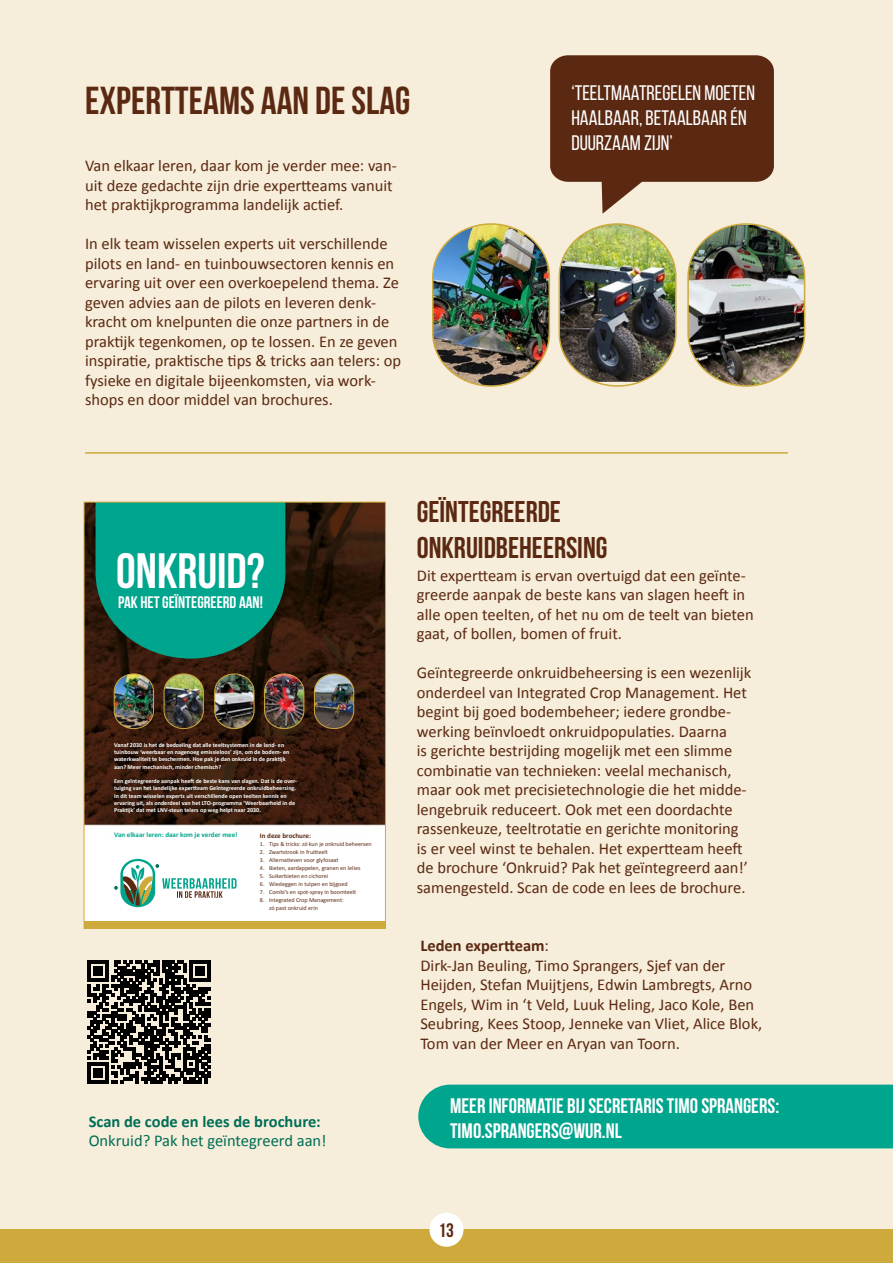
<style>
.page{position:relative;width:893px;height:1263px;background:#fff}
.page>*{position:absolute;margin:0;border:0;box-sizing:border-box;transform-origin:0 0}
.t1{font:700 49.65px "Bebas Neue";color:#fff}
.t2{font:700 39px "Bebas Neue";color:#5b2912}
.t3{font:700 30px/36px "Bebas Neue";color:#5b2912}
.t4{font:700 21px/25.2px "Bebas Neue";color:#fff}
.t5{font:21px/25.2px "Bebas Neue";color:#fff}
.t6{font:700 19.5px "Bebas Neue";color:#5b2912}
.t7{font:700 16.65px "Bebas Neue";color:#fff}
.Basistekst{font:16.5px/19.5px "Calibri";color:#5b2912}
.Basistekst-2{font:16.5px "Calibri";color:#006e56}
.Basistekst-3{font:700 16.5px "Calibri";color:#006e56}
.Basistekst-4{font:700 16.5px "Calibri";color:#5b2912}
.t8{font:700 7.05px "Calibri";color:#00a58d}
.t9{font:700 7.05px "Calibri";color:#5b2912}
.t10{font:700 6.15px/7.4px "Calibri";color:#fff}
.t11{font:6.15px/8.1px "Calibri";color:#5b2912}
.s1{font-weight:400}
</style>
<div class="page">
<div style="left:0;top:0;width:893px;height:1246px;background:#f6edda"></div>
<img style="left:86px;top:504px;width:298px;height:417px">
<svg style="left:114px;top:859px;width:123px;height:48px;background:#c6ddd4"></svg>
<svg style="left:96px;top:504px;width:189px;height:154px;background:#05947d"></svg>
<img style="left:214px;top:673px;width:41px;height:56px">
<img style="left:264px;top:673px;width:40px;height:56px">
<img style="left:314px;top:673px;width:40px;height:56px">
<img style="left:114px;top:673px;width:40px;height:56px">
<img style="left:164px;top:673px;width:40px;height:56px">
<div style="left:84px;top:921px;width:301px;height:7px;background:#cea93b"></div>
<div style="left:84px;top:502px;width:302px;height:427px;border:1px solid #cea93b"></div>
<div style="left:418px;top:1084px;width:475px;height:64px;background:#00a58d"></div>
<img style="left:687px;top:223px;width:119px;height:164px">
<img style="left:432px;top:223px;width:119px;height:164px">
<img style="left:558px;top:223px;width:119px;height:164px">
<svg style="left:550px;top:55px;width:224px;height:159px"></svg>
<svg style="left:88px;top:960px;width:123px;height:123px"></svg>
<hr style="left:85px;top:452px;width:703px;height:2px;background:#cea93b">
<div style="left:0;top:1229px;width:893px;height:34px;background:#cea93b"></div>
<div style="left:429px;top:1213px;width:34px;height:34px;background:#fff;border-radius:50%"></div>
<p class="t2" style="left:85px;top:79px;width:327px">EXPERTTEAMS AAN DE SLAG</p>
<p class="Basistekst" style="left:85px;top:155px;width:313px">Van elkaar leren, daar kom je verder mee: van&shy;uit deze gedachte zijn drie expertteams vanuit het praktijkprogramma landelijk actief.</p>
<p class="Basistekst" style="left:85px;top:233px;width:318px">In elk team wisselen experts uit verschillende pilots en land- en tuinbouwsectoren kennis en ervaring uit over een overkoepelend thema. Ze geven advies aan de pilots en leveren denk&shy;kracht om knelpunten die onze partners in de praktijk tegenkomen, op te lossen. En ze geven inspiratie, praktische tips &amp; tricks aan telers: op fysieke en digitale bijeenkomsten, via work&shy;shops en door middel van brochures.</p>
<p class="t5" style="left:571px;top:80px;width:185px">‘TEELTMAATREGELEN MOETEN<br>HAALBAAR, BETAALBAAR ÉN<br>DUURZAAM ZIJN’</p>
<p class="t1" style="left:116px;top:544px;width:150px">ONKRUID?</p>
<p class="t7" style="left:118px;top:593px;width:146px">PAK HET GEÏNTEGREERD AAN!</p>
<p class="t10" style="left:114px;top:741px;width:177px">Vanaf 2030 is het de bedoeling dat alle teeltsystemen in de land- en tuinbouw ‘weerbaar en nagenoeg emissieloos’ zijn, om de bodem- en waterkwaliteit te beschermen. Hoe pak je dan onkruid in de praktijk aan? Meer mechanisch, minder chemisch?</p>
<p class="t10" style="left:114px;top:777px;width:184px">Een geïntegreerde aanpak heeft de beste kans van slagen. Dat is de over&shy;tuiging van het landelijke expertteam Geïntegreerde onkruidbeheersing.<br>In dit team wisselen experts uit verschillende open teelten kennis en ervaring uit, als onderdeel van het LTO-programma ‘Weerbaarheid in de Praktijk’ dat met LNV-steun telers op weg helpt naar 2030.</p>
<p class="t8" style="left:114px;top:830px;width:125px">Van elkaar leren: daar kom je verder mee!</p>
<p class="t9" style="left:260px;top:830px;width:53px">In deze brochure:</p>
<p class="t11" style="left:260px;top:839px;width:113px">1. Tips &amp; tricks: zó kun je onkruid beheersen</p>
<p class="t11" style="left:260px;top:847px;width:69px">2. Zwartstrook in fruitteelt</p>
<p class="t11" style="left:260px;top:855px;width:80px">3. Alternatieven voor glyfosaat</p>
<p class="t11" style="left:260px;top:864px;width:102px">4. Bieten, aardappelen, granen en lelies</p>
<p class="t11" style="left:260px;top:872px;width:70px">5. Suikerbieten en cichorei</p>
<p class="t11" style="left:260px;top:880px;width:89px">6. Wiedeggen in tulpen en bijgoed</p>
<p class="t11" style="left:260px;top:888px;width:98px">7. Combi’s en spot-spray in boomteelt</p>
<p class="t11" style="left:269px;top:896px;width:76px;text-indent:-9px">8. Integrated Crop Management: zó past onkruid erin</p>
<p class="Basistekst-3" style="left:89px;top:1109px;width:234px">Scan de code en lees de brochure:</p>
<p class="Basistekst-2" style="left:89px;top:1129px;width:239px">Onkruid? Pak het geïntegreerd aan!</p>
<p class="t3" style="left:417px;top:493px;width:192px">GEÏNTEGREERDE<br>ONKRUIDBEHEERSING</p>
<p class="Basistekst" style="left:417px;top:565px;width:338px">Dit expertteam is ervan overtuigd dat een geïnte&shy;greerde aanpak de beste kans van slagen heeft in alle open teelten, of het nu om de teelt van bieten gaat, of bollen, bomen of fruit.</p>
<p class="Basistekst" style="left:417px;top:662px;width:336px">Geïntegreerde onkruidbeheersing is een wezenlijk onderdeel van Integrated Crop Management. Het begint bij goed bodembeheer; iedere grondbe&shy;werking beïnvloedt onkruidpopulaties. Daarna<br>is gerichte bestrijding mogelijk met een slimme combinatie van technieken: veelal mechanisch, maar ook met precisietechnologie die het midde&shy;lengebruik reduceert. Ook met een doordachte rassenkeuze, teeltrotatie en gerichte monitoring is er veel winst te behalen. Het expertteam heeft de brochure ‘Onkruid? Pak het geïntegreerd aan!’ samengesteld. Scan de code en lees de brochure.</p>
<p class="Basistekst-4" style="left:420px;top:934px;width:130px">Leden expertteam<span class="s1">:</span></p>
<p class="Basistekst" style="left:420px;top:955px;width:343px">Dirk-Jan Beuling, Timo Sprangers, Sjef van der Heijden, Stefan Muijtjens, Edwin Lambregts, Arno Engels, Wim in ‘t Veld, Luuk Heling, Jaco Kole, Ben Seubring, Kees Stoop, Jenneke van Vliet, Alice Blok, Tom van der Meer en Aryan van Toorn.</p>
<p class="t4" style="left:450px;top:1093px;width:331px">MEER INFORMATIE BIJ SECRETARIS TIMO SPRANGERS:<br>TIMO.SPRANGERS@WUR.NL</p>
<p class="t6" style="left:439px;top:1220px;width:17px">13</p>
</div>
